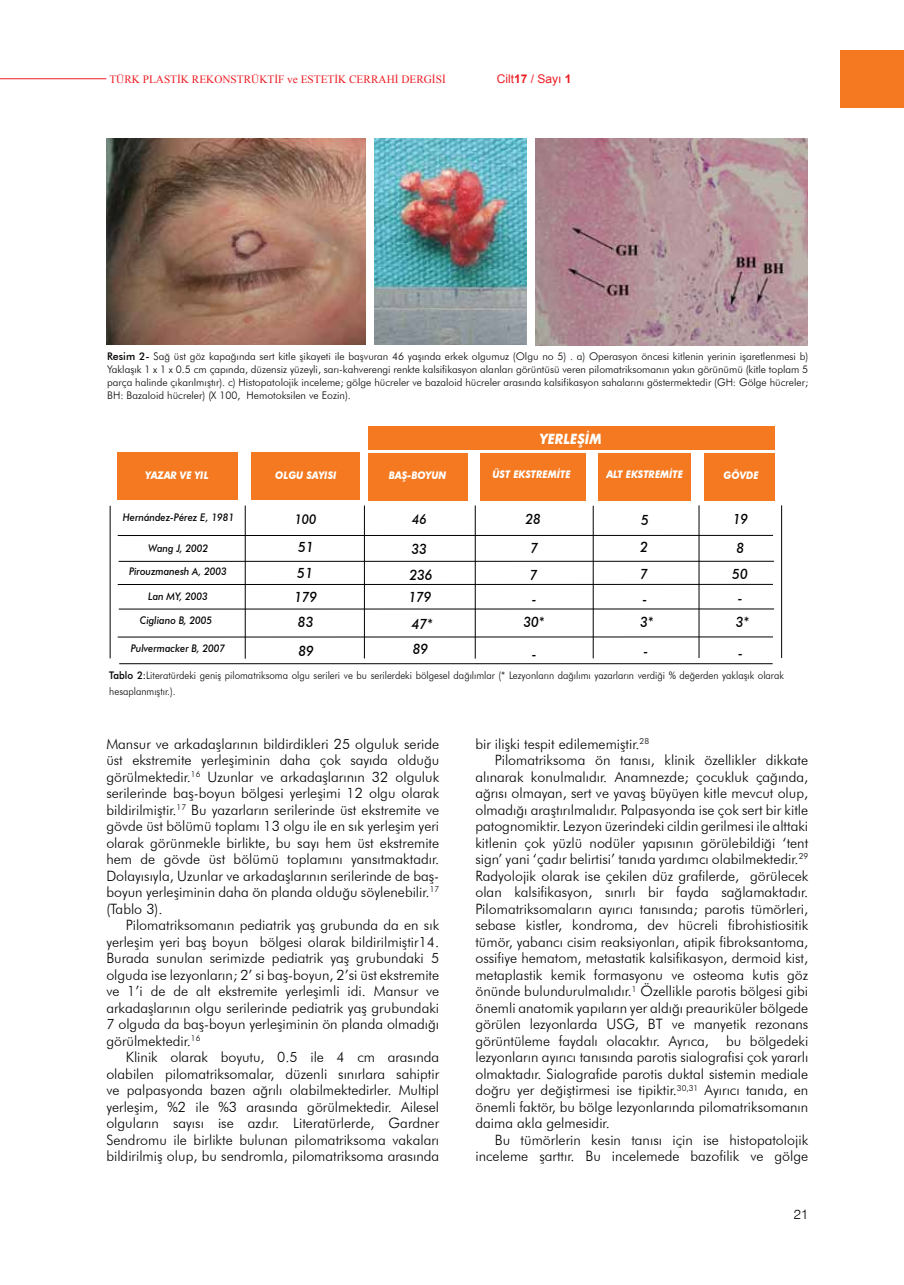
<style>
.page{position:relative;width:904px;height:1285px;background:#fff}
.page>*{position:absolute;margin:0;border:0;box-sizing:border-box;transform-origin:0 0}
.t1{font:italic 500 14.4px/25.2px "Futura BT";color:#000;scale:.92 1}
.t2{font:300 14.25px/16.5px "Futura BT";color:#000;text-align:justify}
.t3{font:italic 700 14.25px "Futura BT";color:#fff;scale:.92 1}
.t4{font:italic 500 14.25px "Futura BT";color:#000;scale:.92 1}
.t5{font:italic 500 13.5px "Futura BT";color:#000;scale:.92 1}
.t6{font:300 13.5px "Swiss 721 BT";color:#000}
.t7{font:12px "Arial";color:#ed1d24}
.t8{font:11.25px "Times New Roman";color:#ed1d24}
.t9{font:300 10.5px/12.9px "Futura BT";color:#000;text-align:justify}
.t10{font:300 10.5px/16px "Futura BT";color:#000;scale:.94 1}
.t11{font:italic 500 10.5px "Futura BT";color:#000;scale:.92 1}
.t12{font:italic 700 10.5px "Futura BT";color:#fff;scale:.92 1}
.s1{font-weight:700}
.s2{font-weight:500}
</style>
<div class="page">
<img style="left:535px;top:138px;width:272px;height:207px">
<img style="left:374px;top:138px;width:152px;height:207px">
<img style="left:106px;top:138px;width:260px;height:207px">
<div style="left:368px;top:453px;width:99px;height:47px;background:#f47920"></div>
<div style="left:368px;top:426px;width:406px;height:24px;background:#f47920"></div>
<div style="left:117px;top:451px;width:120px;height:48px;background:#f47920"></div>
<div style="left:251px;top:451px;width:109px;height:48px;background:#f47920"></div>
<div style="left:480px;top:453px;width:106px;height:47px;background:#f47920"></div>
<div style="left:598px;top:453px;width:93px;height:47px;background:#f47920"></div>
<div style="left:704px;top:453px;width:71px;height:47px;background:#f47920"></div>
<hr style="left:119px;top:561px;width:655px;height:1px;background:#000">
<hr style="left:119px;top:608px;width:655px;height:1px;background:#000">
<hr style="left:118px;top:535px;width:655px;height:1px;background:#000">
<hr style="left:118px;top:584px;width:655px;height:1px;background:#000">
<hr style="left:118px;top:636px;width:655px;height:1px;background:#000">
<hr style="left:119px;top:663px;width:653px;height:1px;background:#000">
<hr style="left:110px;top:505px;width:1px;height:153px;background:#000">
<hr style="left:245px;top:505px;width:1px;height:153px;background:#000">
<hr style="left:364px;top:505px;width:1px;height:153px;background:#000">
<hr style="left:593px;top:505px;width:1px;height:153px;background:#000">
<hr style="left:698px;top:505px;width:1px;height:153px;background:#000">
<hr style="left:781px;top:505px;width:1px;height:153px;background:#000">
<hr style="left:475px;top:505px;width:1px;height:153px;background:#000">
<hr style="left:0;top:78px;width:106px;height:1px;background:#ed1d24">
<div style="left:840px;top:50px;width:64px;height:57px;background:#f47920"></div>
<p class="t8" style="left:109px;top:71px;width:338px">TÜRK PLASTİK REKONSTRÜKTİF ve ESTETİK CERRAHİ DERGİSİ</p>
<p class="t7" style="left:496px;top:71px;width:76px">Cilt<span class="s1">17</span> / Sayı <span class="s1">1</span></p>
<p class="t9" style="left:107px;top:350px;width:702px"><span class="s2">Resim 2-</span> Sağ üst göz kapağında sert kitle şikayeti ile başvuran 46 yaşında erkek olgumuz (Olgu no 5) . a) Operasyon öncesi kitlenin yerinin işaretlenmesi b)<br>Yaklaşık 1 x 1 x 0.5 cm çapında, düzensiz yüzeyli, sarı-kahverengi renkte kalsifikasyon alanları görüntüsü veren pilomatriksomanın yakın görünümü (kitle toplam 5 parça halinde çıkarılmıştır). c) Histopatolojik inceleme; gölge hücreler ve bazaloid hücreler arasında kalsifikasyon sahalarını göstermektedir (GH: Gölge hücreler; BH: Bazaloid hücreler) (X 100, Hemotoksilen ve Eozin).</p>
<p class="t12" style="left:145px;top:468px;width:70px">YAZAR VE YI L</p>
<p class="t12" style="left:275px;top:468px;width:68px">OLGU SAYISI</p>
<p class="t12" style="left:389px;top:468px;width:64px">BAŞ-BOYUN</p>
<p class="t3" style="left:540px;top:430px;width:68px">YERLEŞIM</p>
<p class="t12" style="left:492px;top:468px;width:86px">ÜST EKSTREMITE</p>
<p class="t12" style="left:606px;top:468px;width:85px">ALT EKSTREMITE</p>
<p class="t12" style="left:723px;top:468px;width:40px">GÖVDE</p>
<p class="t11" style="left:123px;top:510px;width:122px">Hernández-Pérez E, 1981</p>
<p class="t5" style="left:412px;top:510px;width:17px">46</p>
<p class="t5" style="left:294px;top:510px;width:25px">100</p>
<p class="t4" style="left:525px;top:510px;width:18px">28</p>
<p class="t4" style="left:733px;top:510px;width:18px">19</p>
<p class="t1" style="left:640px;top:505px;width:11px;line-height:27.2px;text-align:justify">5<br>2<br>7</p>
<p class="t1" style="left:298px;top:534px;width:18px">51</p>
<p class="t1" style="left:411px;top:536px;width:18px">33</p>
<p class="t1" style="left:732px;top:535px;width:18px;text-align:center">8<br>50 -</p>
<p class="t1" style="left:530px;top:534px;width:11px;line-height:27px">7<br>7</p>
<p class="t11" style="left:149px;top:541px;width:66px">Wang J, 2002</p>
<p class="t11" style="left:148px;top:590px;width:66px">Lan MY, 2003</p>
<p class="t11" style="left:129px;top:565px;width:108px">Pirouzmanesh A, 2003</p>
<p class="t11" style="left:140px;top:613px;width:80px">Cigliano B, 2005</p>
<p class="t11" style="left:131px;top:641px;width:104px">Pulvermacker B, 2007</p>
<p class="t1" style="left:297px;top:560px;width:18px">51</p>
<p class="t1" style="left:409px;top:561px;width:27px">236</p>
<p class="t1" style="left:411px;top:611px;width:25px">47*<br>89</p>
<p class="t1" style="left:408px;top:583px;width:27px">179</p>
<p class="t1" style="left:294px;top:584px;width:27px">179<br>83</p>
<p class="t1" style="left:298px;top:637px;width:18px">89</p>
<p class="t1" style="left:531px;top:586px;width:7px">-</p>
<p class="t1" style="left:642px;top:586px;width:7px">-</p>
<p class="t1" style="left:640px;top:609px;width:16px">3*</p>
<p class="t1" style="left:523px;top:606px;width:25px;line-height:31.2px;text-align:center">30* -</p>
<p class="t10" style="left:109px;top:666px;width:719px"><span class="s2">Tablo 2:</span>Literatürdeki geniş pilomatriksoma olgu serileri ve bu serilerdeki bölgesel dağılımlar (* Lezyonların dağılımı yazarların verdiği % değerden yaklaşık olarak hesaplanmıştır.).</p>
<p class="t1" style="left:736px;top:606px;width:16px;line-height:30.6px">3* -</p>
<p class="t1" style="left:643px;top:638px;width:7px">-</p>
<p class="t2" style="left:106px;top:735px;width:334px">Mansur ve arkadaşlarının bildirdikleri 25 olguluk seride üst ekstremite yerleşiminin daha çok sayıda olduğu görülmektedir.<sup>16</sup> Uzunlar ve arkadaşlarının 32 olguluk serilerinde baş-boyun bölgesi yerleşimi 12 olgu olarak bildirilmiştir.<sup>17</sup> Bu yazarların serilerinde üst ekstremite ve gövde üst bölümü toplamı 13 olgu ile en sık yerleşim yeri olarak görünmekle birlikte, bu sayı hem üst ekstremite hem de gövde üst bölümü toplamını yansıtmaktadır.<br>Dolayısıyla, Uzunlar ve arkadaşlarının serilerinde de baş&shy;boyun yerleşiminin daha ön planda olduğu söylenebilir.<sup>17 </sup>(Tablo 3).</p>
<p class="t2" style="left:106px;top:916px;width:334px;text-indent:19px">Pilomatriksomanın pediatrik yaş grubunda da en sık yerleşim yeri baş boyun bölgesi olarak bildirilmiştir14.<br>Burada sunulan serimizde pediatrik yaş grubundaki 5 olguda ise lezyonların; 2’ si baş-boyun, 2’si üst ekstremite ve 1’i de de alt ekstremite yerleşimli idi. Mansur ve arkadaşlarının olgu serilerinde pediatrik yaş grubundaki 7 olguda da baş-boyun yerleşiminin ön planda olmadığı görülmektedir.<sup>16</sup></p>
<p class="t2" style="left:106px;top:1048px;width:334px;text-indent:19px">Klinik olarak boyutu, 0.5 ile 4 cm arasında olabilen pilomatriksomalar, düzenli sınırlara sahiptir ve palpasyonda bazen ağrılı olabilmektedirler. Multipl yerleşim, %2 ile %3 arasında görülmektedir. Ailesel olguların sayısı ise azdır. Literatürlerde, Gardner Sendromu ile birlikte bulunan pilomatriksoma vakaları bildirilmiş olup, bu sendromla, pilomatriksoma arasında</p>
<p class="t2" style="left:475px;top:735px;width:175px">bir ilişki tespit edilememiştir.<sup>28</sup></p>
<p class="t2" style="left:495px;top:751px;width:315px">Pilomatriksoma ön tanısı, klinik özellikler dikkate</p>
<p class="t2" style="left:475px;top:768px;width:334px">alınarak konulmalıdır. Anamnezde; çocukluk çağında,</p>
<p class="t2" style="left:475px;top:784px;width:334px">ağrısı olmayan, sert ve yavaş büyüyen kitle mevcut olup,</p>
<p class="t2" style="left:475px;top:801px;width:334px">olmadığı araştırılmalıdır. Palpasyonda ise çok sert bir kitle</p>
<p class="t2" style="left:475px;top:817px;width:334px">patognomiktir. Lezyon üzerindeki cildin gerilmesi ile alttaki</p>
<p class="t2" style="left:475px;top:834px;width:334px">kitlenin çok yüzlü nodüler yapısının görülebildiği ‘tent</p>
<p class="t2" style="left:475px;top:850px;width:334px">sign’ yani ‘çadır belirtisi’ tanıda yardımcı olabilmektedir.<sup>29</sup></p>
<p class="t2" style="left:475px;top:867px;width:334px">Radyolojik olarak ise çekilen düz grafilerde, görülecek</p>
<p class="t2" style="left:475px;top:883px;width:334px">olan kalsifikasyon, sınırlı bir fayda sağlamaktadır.</p>
<p class="t2" style="left:475px;top:900px;width:334px">Pilomatriksomaların ayırıcı tanısında; parotis tümörleri,</p>
<p class="t2" style="left:475px;top:916px;width:334px">sebase kistler, kondroma, dev hücreli fibrohistiositik</p>
<p class="t2" style="left:475px;top:933px;width:334px">tümör, yabancı cisim reaksiyonları, atipik fibroksantoma,</p>
<p class="t2" style="left:475px;top:949px;width:334px">ossifiye hematom, metastatik kalsifikasyon, dermoid kist,</p>
<p class="t2" style="left:475px;top:966px;width:334px">metaplastik kemik formasyonu ve osteoma kutis göz</p>
<p class="t2" style="left:475px;top:982px;width:334px">önünde bulundurulmalıdır.<sup>1</sup> Özellikle parotis bölgesi gibi</p>
<p class="t2" style="left:475px;top:999px;width:334px">önemli anatomik yapıların yer aldığı preauriküler bölgede</p>
<p class="t2" style="left:475px;top:1015px;width:334px">görülen lezyonlarda USG, BT ve manyetik rezonans</p>
<p class="t2" style="left:475px;top:1032px;width:334px">görüntüleme faydalı olacaktır. Ayrıca, bu bölgedeki</p>
<p class="t2" style="left:475px;top:1048px;width:334px">lezyonların ayırıcı tanısında parotis sialografisi çok yararlı</p>
<p class="t2" style="left:475px;top:1065px;width:334px">olmaktadır. Sialografide parotis duktal sistemin mediale</p>
<p class="t2" style="left:475px;top:1081px;width:334px">doğru yer değiştirmesi ise tipiktir.<sup>30,31</sup> Ayırıcı tanıda, en</p>
<p class="t2" style="left:475px;top:1098px;width:334px">önemli faktör, bu bölge lezyonlarında pilomatriksomanın</p>
<p class="t2" style="left:475px;top:1114px;width:136px">daima akla gelmesidir.</p>
<p class="t2" style="left:495px;top:1131px;width:315px">Bu tümörlerin kesin tanısı için ise histopatolojik</p>
<p class="t2" style="left:475px;top:1147px;width:334px">inceleme şarttır. Bu incelemede bazofilik ve gölge</p>
<p class="t6" style="left:794px;top:1205px;width:16px">21</p>
</div>
